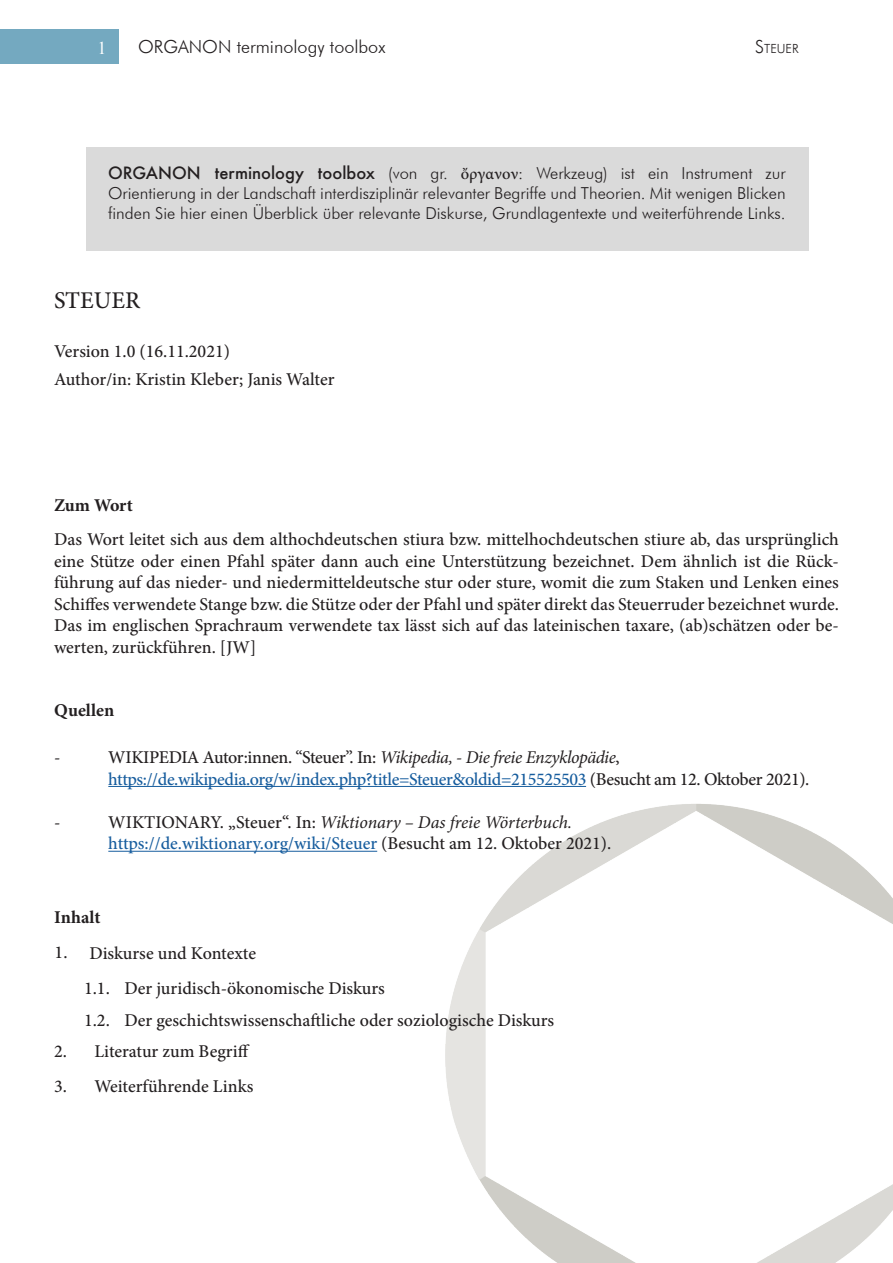
<style>
.page{position:relative;width:893px;height:1263px;background:#fff}
.page>*{position:absolute;margin:0;border:0;box-sizing:border-box;transform-origin:0 0}
.t1{font:500 24px "Minion Pro";color:#231f20}
.t2{font:500 18px/21.6px "Minion Pro";color:#231f20;text-align:justify}
.t3{font:500 18px "Minion Pro";letter-spacing:-.015em;color:#175d9e}
.t4{font:500 18px "Minion Pro";letter-spacing:-.02em;color:#231f20}
.t5{font:italic 18px "Minion Pro";letter-spacing:-.005em;color:#231f20}
.t6{font:300 18px "Futura BT";color:#231f20}
.t7{font:700 18px "Minion Pro";color:#231f20}
.t8{font:18px "Times New Roman";color:#fff}
.t9{font:300 16.5px/19.8px "Futura BT";color:#231f20;text-align:justify}
.t10{font:300 12.6px "Futura BT";color:#231f20}
.s1{font-size:18px}
.s2{font-family:"Futura";font-weight:500}
.s3{font-family:"Minion Pro";font-weight:500}
.s4{font-weight:400;font-style:italic}
.s5{color:#231f20}
.s6{font-weight:500;font-style:normal}
</style>
<div class="page">
<img style="left:446px;top:804px;width:447px;height:459px">
<div style="left:0;top:29px;width:118px;height:35px;background:#74a9c0"></div>
<div style="left:86px;top:147px;width:723px;height:103px;background:#dadada"></div>
<hr style="left:108px;top:786px;width:478px;height:1px;background:#175d9e">
<hr style="left:108px;top:851px;width:269px;height:1px;background:#175d9e">
<p class="t8" style="left:98px;top:35px;width:10px">1</p>
<p class="t6" style="left:138px;top:36px;width:249px">ORGANON terminology toolbox</p>
<p class="t10" style="left:755px;top:41px;width:45px"><span class="s1">S</span>TEUER</p>
<p class="t9" style="left:108px;top:163px;width:679px"><span class="s2">ORGANON terminology toolbox</span> (von gr. <span class="s3">ὄργανον</span>: Werkzeug) ist ein Instrument zur Orientierung in der Landschaft interdisziplinär relevanter Begriffe und Theorien. Mit wenigen Blicken finden Sie hier einen Überblick über relevante Diskurse, Grundlagentexte und weiterführende Links.</p>
<p class="t1" style="left:54px;top:284px;width:88px">STEUER</p>
<p class="t2" style="left:54px;top:340px;width:177px">Version 1.0 (16.11.2021)</p>
<p class="t2" style="left:54px;top:369px;width:282px">Author/in: Kristin Kleber; Janis Walter</p>
<p class="t7" style="left:54px;top:492px;width:80px">Zum Wort</p>
<p class="t2" style="left:54px;top:528px;width:786px">Das Wort leitet sich aus dem althochdeutschen stiura bzw. mittelhochdeutschen stiure ab, das ursprünglich eine Stütze oder einen Pfahl später dann auch eine Unterstützung bezeichnet. Dem ähnlich ist die Rück&shy;führung auf das nieder- und niedermitteldeutsche stur oder sture, womit die zum Staken und Lenken eines Schiffes verwendete Stange bzw. die Stütze oder der Pfahl und später direkt das Steuerruder bezeichnet wurde.</p>
<p class="t2" style="left:54px;top:615px;width:786px">Das im englischen Sprachraum verwendete tax lässt sich auf das lateinischen taxare, (ab)schätzen oder be&shy;werten, zurückführen. [JW]</p>
<p class="t7" style="left:54px;top:698px;width:61px">Quellen</p>
<p class="t2" style="left:54px;top:746px;width:8px">-</p>
<p class="t4" style="left:108px;top:745px;width:513px">WIKIPEDIA Autor:innen. “Steuer”. In: <span class="s4">Wikipedia, - Die freie Enzyklopädie</span>,</p>
<p class="t3" style="left:108px;top:767px;width:703px">https://de.wikipedia.org/w/index.php?title=Steuer&amp;oldid=215525503 <span class="s5">(Besucht am 12. Oktober 2021).</span></p>
<p class="t2" style="left:54px;top:811px;width:8px">-</p>
<p class="t5" style="left:108px;top:810px;width:465px"><span class="s6">WIKTIONARY. „Steuer“. In:</span> Wiktionary – Das freie Wörterbuch.</p>
<p class="t3" style="left:108px;top:831px;width:504px">https://de.wiktionary.org/wiki/Steuer <span class="s5">(Besucht am 12. Oktober 2021).</span></p>
<p class="t7" style="left:54px;top:905px;width:48px">Inhalt</p>
<p class="t2" style="left:55px;top:941px;width:14px">1.</p>
<p class="t2" style="left:54px;top:1040px;width:14px">2.</p>
<p class="t2" style="left:54px;top:1075px;width:14px">3.</p>
<p class="t2" style="left:89px;top:943px;width:168px">Diskurse und Kontexte</p>
<p class="t2" style="left:84px;top:977px;width:27px">1.1.</p>
<p class="t2" style="left:84px;top:1009px;width:27px">1.2.</p>
<p class="t2" style="left:124px;top:977px;width:262px">Der juridisch-ökonomische Diskurs</p>
<p class="t2" style="left:124px;top:1009px;width:431px">Der geschichtswissenschaftliche oder soziologische Diskurs</p>
<p class="t2" style="left:94px;top:1040px;width:157px">Literatur zum Begriff</p>
<p class="t2" style="left:94px;top:1075px;width:160px">Weiterführende Links</p>
</div>
